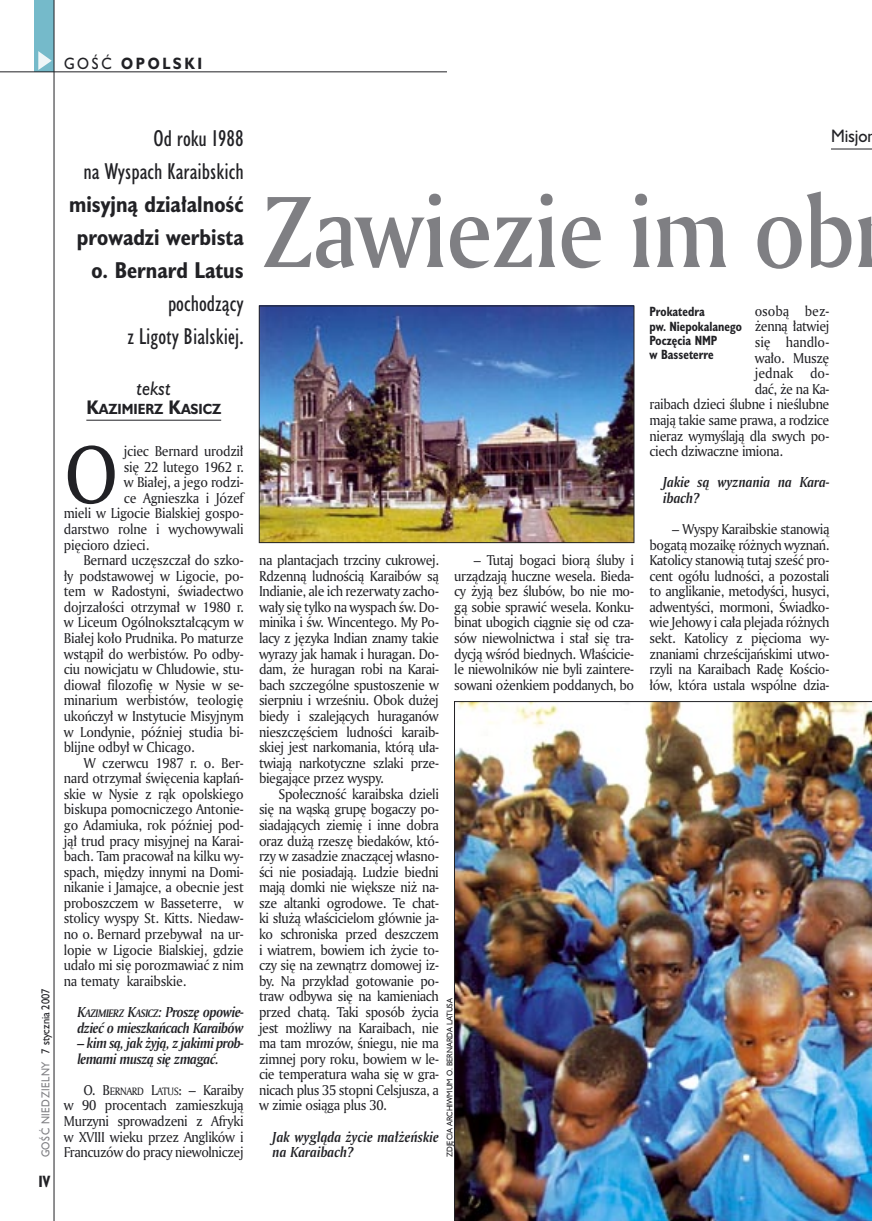
<style>
.page{position:relative;width:872px;height:1221px;background:#fff}
.page>*{position:absolute;margin:0;border:0;box-sizing:border-box;transform-origin:0 0}
._05_tytyl_AmMd_72_pt{font:97.5px "Amerigo Md PL";letter-spacing:-.015em;color:#7f7f83;scale:.9 1}
._02_body_z_incjalem_4{font:79.05px "Amerigo PL";color:#212125;scale:.94 1}
._06-1_lead_prawy_HuCn_14_pt{font:21px/33px "Humanst 521 Cn PL";color:#212125;text-align:right}
._12_autor_HuBd{font:italic 18px "Humanst 521 PL";color:#212125;scale:.9 1}
._04-3_nadtytul_lokal{font:16.5px "Humanst 521 PL";color:#212125;scale:.94 1}
._15a_temat_lewo{font:700 15px "Humanst 521 PL";letter-spacing:.2em;color:#212125;scale:.9 1}
._16_pagina_lewa{font:700 15px "Humanst 521 Cn PL";color:#212125;scale:.94 1}
._07_wywiad_pytanie{font:italic 700 13.95px/15.6px "Amerigo PL";letter-spacing:-.03em;color:#212125;scale:.94 1}
._07_wywiad_pytanie-2{font:italic 700 13.95px/15.6px "Amerigo PL";color:#212125;scale:.94 1}
._01_body_tekst{font:13.8px/15.6px "Amerigo PL";letter-spacing:-.03em;color:#212125;text-align:justify;scale:.94 1}
._02_body_z_incjalem_4-2{font:13.8px "Amerigo PL";letter-spacing:-.02em;color:#212125;scale:.94 1}
._01_body_tekst-2{font:13.8px "Amerigo PL";letter-spacing:-.005em;color:#212125;scale:.94 1}
._01_body_tekst-3{font:13.8px "Amerigo PL";color:#212125;scale:.94 1}
._12_autor_HuBd-2{font:700 13.5px "Humanst 521 PL";color:#212125;scale:.9 1}
._09_podpis_zdjecia_HuCnB{font:700 12.3px/14.4px "Humanst 521 Cn PL";color:#212125;scale:.94 1}
._18a_data_lewa_GOSC{font:10.5px "Humanst 521 PL";letter-spacing:.05em;color:#7f7f83;scale:.9 1}
._18_data_lewa{font:10.5px "Humanst 521 PL";color:#212125;scale:.9 1}
._09a_autor_zdjecia_Hu_5_pt{font:7.5px "Humanst 521 PL";color:#212125;scale:.94 1}
.s1{font-weight:400}
.s2{font-weight:700}
.s3{font-size:18px}
.s4{font-size:10.5px}
.s5{font-size:10.35px}
</style>
<div class="page">
<div style="left:35px;top:0;width:19px;height:72px;background:#75baca"></div>
<svg style="left:38px;top:51px;width:14px;height:19px"></svg>
<hr style="left:54px;top:0;width:1px;height:1220px;background:#212125">
<hr style="left:0;top:72px;width:447px;height:1px;background:#212125">
<img style="left:454px;top:701px;width:418px;height:519px">
<hr style="left:86px;top:420px;width:135px;height:1px;background:#212125">
<hr style="left:831px;top:149px;width:41px;height:1px;background:#212125">
<img style="left:261px;top:308px;width:371px;height:233px">
<div style="left:259px;top:306px;width:375px;height:237px;border:1px solid #212125"></div>
<p class="_15a_temat_lewo" style="left:64px;top:53px;width:155px"><span class="s1">GOŚĆ</span> OPOLSKI</p>
<p class="_18_data_lewa" style="left:38px;top:1053px;width:74px;rotate:-90deg">7 stycznia 2007</p>
<p class="_18a_data_lewa_GOSC" style="left:38px;top:1157px;width:108px;rotate:-90deg">GOŚĆ NIEDZIELNY</p>
<p class="_16_pagina_lewa" style="left:38px;top:1170px;width:14px">IV</p>
<p class="_06-1_lead_prawy_HuCn_14_pt" style="left:69px;top:121px;width:176px">Od roku 1988<br>na Wyspach Karaibskich <span class="s2">misyjną działalność prowadzi werbista o. Bernard Latus </span>pochodzący<br>z Ligoty Bialskiej.</p>
<p class="_04-3_nadtytul_lokal" style="left:831px;top:124px;width:49px">Misjon</p>
<p class="_05_tytyl_AmMd_72_pt" style="left:262px;top:166px;width:660px">Zawiezie im ob</p>
<p class="_09_podpis_zdjecia_HuCnB" style="left:649px;top:304px;width:100px">Prokatedra<br>pw. Niepokalanego<br>Poczęcia NMP<br>w Basseterre</p>
<p class="_01_body_tekst-2" style="left:754px;top:302px;width:81px">osobą bez-</p>
<p class="_01_body_tekst" style="left:754px;top:318px;width:81px">żenną łatwiej</p>
<p class="_01_body_tekst-2" style="left:754px;top:333px;width:81px">się handlo-</p>
<p class="_01_body_tekst" style="left:754px;top:349px;width:81px">wało. Muszę</p>
<p class="_01_body_tekst-3" style="left:754px;top:364px;width:81px">jednak do-</p>
<p class="_01_body_tekst" style="left:754px;top:380px;width:81px">dać, że na Ka-</p>
<p class="_01_body_tekst" style="left:649px;top:396px;width:193px">raibach dzieci ślubne i nieślubne</p>
<p class="_01_body_tekst" style="left:649px;top:412px;width:193px">mają takie same prawa, a rodzice</p>
<p class="_01_body_tekst" style="left:649px;top:427px;width:193px">nieraz wymyślają dla swych po-</p>
<p class="_01_body_tekst" style="left:649px;top:443px;width:143px">ciech dziwaczne imiona.</p>
<p class="_07_wywiad_pytanie-2" style="left:663px;top:474px;width:179px">Jakie są wyznania na Kara&shy;ibach?</p>
<p class="_01_body_tekst" style="left:649px;top:521px;width:193px;text-indent:23px">– Wyspy Karaibskie stanowią bogatą mozaikę różnych wyznań.<br>Katolicy stanowią tutaj sześć pro&shy;cent ogółu ludności, a pozostali to anglikanie, metodyści, husyci, adwentyści, mormoni, Świadko&shy;wie Jehowy i cała plejada różnych sekt. Katolicy z pięcioma wy&shy;znaniami chrześcijańskimi utwo&shy;rzyli na Karaibach Radę Kościo&shy;łów, która ustala wspólne dzia-</p>
<p class="_12_autor_HuBd" style="left:137px;top:376px;width:40px">tekst</p>
<p class="_12_autor_HuBd-2" style="left:86px;top:400px;width:151px"><span class="s3">K</span>AZIMIERZ <span class="s3">K</span>ASICZ</p>
<p class="_02_body_z_incjalem_4" style="left:64px;top:421px;width:60px">O</p>
<p class="_02_body_z_incjalem_4-2" style="left:124px;top:442px;width:129px">jciec Bernard urodził</p>
<p class="_02_body_z_incjalem_4-2" style="left:124px;top:457px;width:129px">się 22 lutego 1962 r.</p>
<p class="_02_body_z_incjalem_4-2" style="left:124px;top:473px;width:129px">w Białej, a jego rodzi-</p>
<p class="_02_body_z_incjalem_4-2" style="left:124px;top:488px;width:129px">ce Agnieszka i Józef</p>
<p class="_02_body_z_incjalem_4-2" style="left:64px;top:504px;width:193px">mieli w Ligocie Bialskiej gospo-</p>
<p class="_02_body_z_incjalem_4-2" style="left:64px;top:520px;width:193px">darstwo rolne i wychowywali</p>
<p class="_02_body_z_incjalem_4-2" style="left:64px;top:535px;width:92px">pięcioro dzieci.</p>
<p class="_01_body_tekst" style="left:64px;top:552px;width:193px;text-indent:20px">Bernard uczęszczał do szko&shy;ły podstawowej w Ligocie, po&shy;tem w Radostyni, świadectwo dojrzałości otrzymał w 1980 r. w Liceum Ogólnokształcącym w Białej koło Prudnika. Po maturze wstąpił do werbistów. Po odby&shy;ciu nowicjatu w Chludowie, stu&shy;diował filozofię w Nysie w se&shy;minarium werbistów, teologię ukończył w Instytucie Misyjnym w Londynie, później studia bi&shy;blijne odbył w Chicago.</p>
<p class="_01_body_tekst" style="left:64px;top:754px;width:193px;text-indent:20px">W czerwcu 1987 r. o. Ber&shy;nard otrzymał święcenia kapłań&shy;skie w Nysie z rąk opolskiego biskupa pomocniczego Antonie&shy;go Adamiuka, rok później pod&shy;jął trud pracy misyjnej na Karai&shy;bach. Tam pracował na kilku wy&shy;spach, między innymi na Domi&shy;nikanie i Jamajce, a obecnie jest proboszczem w Basseterre, w stolicy wyspy St. Kitts. Niedaw&shy;no o. Bernard przebywał na ur&shy;lopie w Ligocie Bialskiej, gdzie udało mi się porozmawiać z nim na tematy karaibskie.</p>
<p class="_07_wywiad_pytanie" style="left:77px;top:1003px;width:179px">K<span class="s4">AZIMIERZ</span> K<span class="s4">ASICZ</span>: Proszę opowie&shy;dzieć o mieszkańcach Karaibów</p>
<p class="_07_wywiad_pytanie" style="left:77px;top:1034px;width:179px">– kim są, jak żyją, z jakimi prob&shy;lemami muszą się zmagać.</p>
<p class="_01_body_tekst" style="left:64px;top:1081px;width:193px;text-indent:20px">O. B<span class="s5">ERNARD</span> L<span class="s5">ATUS</span>: – Karaiby w 90 procentach zamieszkują Murzyni sprowadzeni z Afryki w XVIII wieku przez Anglików i Francuzów do pracy niewolniczej</p>
<p class="_01_body_tekst" style="left:259px;top:552px;width:193px">na plantacjach trzciny cukrowej.<br>Rdzenną ludnością Karaibów są Indianie, ale ich rezerwaty zacho&shy;wały się tylko na wyspach św. Do&shy;minika i św. Wincentego. My Po&shy;lacy z języka Indian znamy takie wyrazy jak hamak i huragan. Do&shy;dam, że huragan robi na Karai&shy;bach szczególne spustoszenie w sierpniu i wrześniu. Obok dużej biedy i szalejących huraganów nieszczęściem ludności karaib&shy;skiej jest narkomania, którą uła&shy;twiają narkotyczne szlaki prze&shy;biegające przez wyspy.</p>
<p class="_01_body_tekst" style="left:259px;top:785px;width:193px;text-indent:20px">Społeczność karaibska dzieli się na wąską grupę bogaczy po&shy;siadających ziemię i inne dobra oraz dużą rzeszę biedaków, któ&shy;rzy w zasadzie znaczącej własno&shy;ści nie posiadają. Ludzie biedni mają domki nie większe niż na&shy;sze altanki ogrodowe. Te chat&shy;ki służą właścicielom głównie ja&shy;ko schroniska przed deszczem i wiatrem, bowiem ich życie to&shy;czy się na zewnątrz domowej iz&shy;by. Na przykład gotowanie po&shy;traw odbywa się na kamieniach przed chatą. Taki sposób życia jest możliwy na Karaibach, nie ma tam mrozów, śniegu, nie ma zimnej pory roku, bowiem w le&shy;cie temperatura waha się w gra&shy;nicach plus 35 stopni Celsjusza, a w zimie osiąga plus 30.</p>
<p class="_07_wywiad_pytanie-2" style="left:273px;top:1128px;width:178px">Jak wygląda życie małżeńskie na Karaibach?</p>
<p class="_01_body_tekst" style="left:454px;top:552px;width:193px;text-indent:20px">– Tutaj bogaci biorą śluby i urządzają huczne wesela. Bieda&shy;cy żyją bez ślubów, bo nie mo&shy;gą sobie sprawić wesela. Konku&shy;binat ubogich ciągnie się od cza&shy;sów niewolnictwa i stał się tra&shy;dycją wśród biednych. Właścicie&shy;le niewolników nie byli zaintere&shy;sowani ożenkiem poddanych, bo</p>
<p class="_09a_autor_zdjecia_Hu_5_pt" style="left:445px;top:1156px;width:171px;rotate:-90deg">ZDJĘCIA ARCHIWMUM O. BERNARDA LATUSA</p>
</div>
